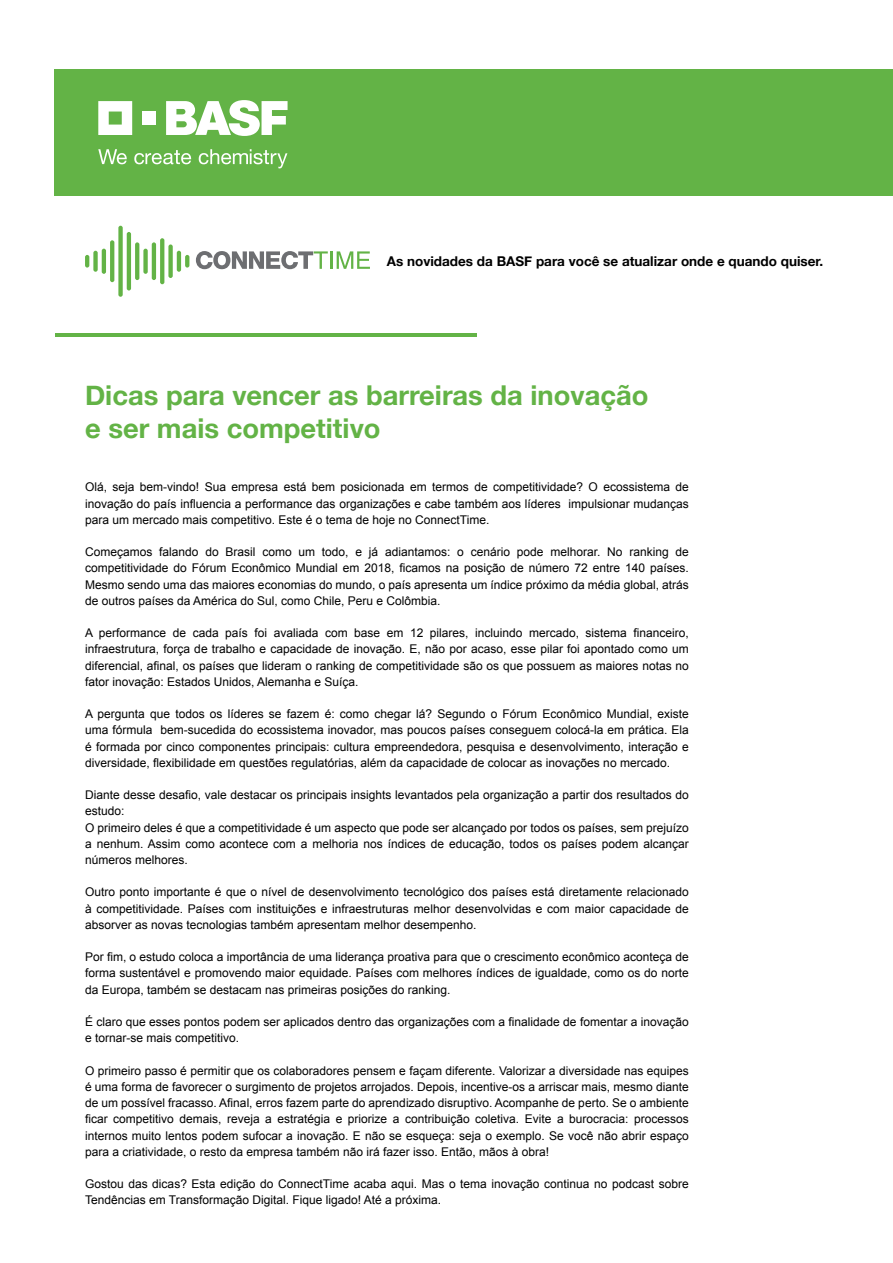
<style>
.page{position:relative;width:893px;height:1263px;background:#fff}
.page>*{position:absolute;margin:0;border:0;box-sizing:border-box;transform-origin:0 0}
.t1{font:700 27.3px/32.8px "Helvetica Neue";color:#63b346}
.t2{font:700 13.5px "Helvetica Neue";color:#000}
.t3{font:12px/16.2px "Arial";color:#000;text-align:justify}
</style>
<div class="page">
<div style="left:54px;top:69px;width:839px;height:127px;background:#63b346"></div>
<svg style="left:166px;top:100px;width:122px;height:36px"></svg>
<svg style="left:98px;top:101px;width:34px;height:34px"></svg>
<div style="left:143px;top:112px;width:13px;height:13px;background:#fff"></div>
<svg style="left:98px;top:149px;width:29px;height:15px"></svg>
<svg style="left:134px;top:150px;width:57px;height:14px"></svg>
<svg style="left:199px;top:149px;width:88px;height:19px"></svg>
<hr style="left:55px;top:333px;width:422px;height:4px;background:#63b346">
<hr style="left:127px;top:232px;width:4px;height:58px;background:#63b346;border-radius:2px">
<hr style="left:110px;top:240px;width:4px;height:42px;background:#63b346;border-radius:2px">
<div style="left:93px;top:251px;width:5px;height:21px;background:#63b346;border-radius:2px"></div>
<hr style="left:85px;top:255px;width:4px;height:13px;background:#63b346;border-radius:2px">
<div style="left:143px;top:249px;width:5px;height:25px;background:#63b346;border-radius:2px"></div>
<svg style="left:135px;top:242px;width:4px;height:38px"></svg>
<div style="left:118px;top:226px;width:5px;height:71px;background:#63b346;border-radius:2px"></div>
<hr style="left:102px;top:249px;width:4px;height:25px;background:#63b346;border-radius:2px">
<hr style="left:152px;top:242px;width:4px;height:38px;background:#63b346;border-radius:2px">
<svg style="left:160px;top:238px;width:4px;height:46px"></svg>
<hr style="left:177px;top:251px;width:4px;height:21px;background:#63b346;border-radius:2px">
<div style="left:168px;top:244px;width:5px;height:34px;background:#63b346;border-radius:2px"></div>
<svg style="left:185px;top:255px;width:4px;height:13px"></svg>
<svg style="left:196px;top:251px;width:132px;height:18px"></svg>
<hr style="left:330px;top:251px;width:3px;height:18px;background:#63b346">
<svg style="left:337px;top:251px;width:33px;height:18px"></svg>
<p class="t2" style="left:387px;top:251px;width:438px">As novidades da BASF para você se atualizar onde e quando quiser.</p>
<h1 class="t1" style="left:85px;top:379px;width:565px">Dicas para vencer as barreiras da inovação e ser mais competitivo</h1>
<p class="t3" style="left:85px;top:479px;width:605px">Olá, seja bem-vindo! Sua empresa está bem posicionada em termos de competitividade? O ecossistema de inovação do país influencia a performance das organizações e cabe também aos líderes impulsionar mudanças para um mercado mais competitivo. Este é o tema de hoje no ConnectTime.</p>
<p class="t3" style="left:85px;top:544px;width:605px">Começamos falando do Brasil como um todo, e já adiantamos: o cenário pode melhorar. No ranking de competitividade do Fórum Econômico Mundial em 2018, ficamos na posição de número 72 entre 140 países.<br>Mesmo sendo uma das maiores economias do mundo, o país apresenta um índice próximo da média global, atrás de outros países da América do Sul, como Chile, Peru e Colômbia.</p>
<p class="t3" style="left:85px;top:625px;width:605px">A performance de cada país foi avaliada com base em 12 pilares, incluindo mercado, sistema financeiro, infraestrutura, força de trabalho e capacidade de inovação. E, não por acaso, esse pilar foi apontado como um diferencial, afinal, os países que lideram o ranking de competitividade são os que possuem as maiores notas no fator inovação: Estados Unidos, Alemanha e Suíça.</p>
<p class="t3" style="left:85px;top:706px;width:605px">A pergunta que todos os líderes se fazem é: como chegar lá? Segundo o Fórum Econômico Mundial, existe uma fórmula bem-sucedida do ecossistema inovador, mas poucos países conseguem colocá-la em prática. Ela é formada por cinco componentes principais: cultura empreendedora, pesquisa e desenvolvimento, interação e diversidade, flexibilidade em questões regulatórias, além da capacidade de colocar as inovações no mercado.</p>
<p class="t3" style="left:85px;top:787px;width:605px;text-align:left">Diante desse desafio, vale destacar os principais insights levantados pela organização a partir dos resultados do estudo:<br>O primeiro deles é que a competitividade é um aspecto que pode ser alcançado por todos os países, sem prejuízo a nenhum. Assim como acontece com a melhoria nos índices de educação, todos os países podem alcançar números melhores.</p>
<p class="t3" style="left:85px;top:884px;width:605px">Outro ponto importante é que o nível de desenvolvimento tecnológico dos países está diretamente relacionado à competitividade. Países com instituições e infraestruturas melhor desenvolvidas e com maior capacidade de absorver as novas tecnologias também apresentam melhor desempenho.</p>
<p class="t3" style="left:85px;top:949px;width:605px">Por fim, o estudo coloca a importância de uma liderança proativa para que o crescimento econômico aconteça de forma sustentável e promovendo maior equidade. Países com melhores índices de igualdade, como os do norte da Europa, também se destacam nas primeiras posições do ranking.</p>
<p class="t3" style="left:85px;top:1014px;width:605px">É claro que esses pontos podem ser aplicados dentro das organizações com a finalidade de fomentar a inovação e tornar-se mais competitivo.</p>
<p class="t3" style="left:85px;top:1062px;width:605px">O primeiro passo é permitir que os colaboradores pensem e façam diferente. Valorizar a diversidade nas equipes é uma forma de favorecer o surgimento de projetos arrojados. Depois, incentive-os a arriscar mais, mesmo diante de um possível fracasso. Afinal, erros fazem parte do aprendizado disruptivo. Acompanhe de perto. Se o ambiente ficar competitivo demais, reveja a estratégia e priorize a contribuição coletiva. Evite a burocracia: processos internos muito lentos podem sufocar a inovação. E não se esqueça: seja o exemplo. Se você não abrir espaço para a criatividade, o resto da empresa também não irá fazer isso. Então, mãos à obra!</p>
<p class="t3" style="left:85px;top:1176px;width:605px">Gostou das dicas? Esta edição do ConnectTime acaba aqui. Mas o tema inovação continua no podcast sobre<br>Tendências em Transformação Digital. Fique ligado! Até a próxima.</p>
</div>
